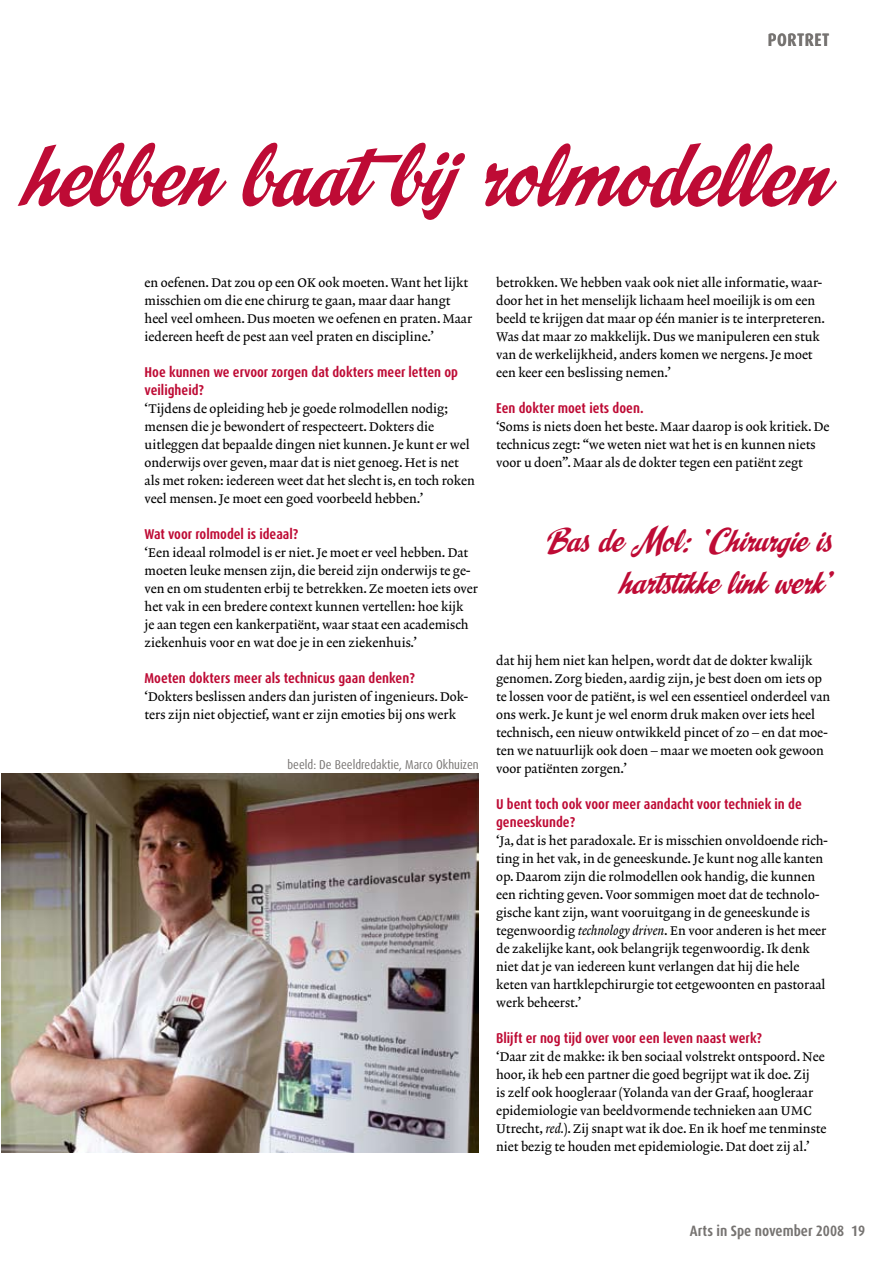
<style>
.page{position:relative;width:893px;height:1263px;background:#fff}
.page>*{position:absolute;margin:0;border:0;box-sizing:border-box;transform-origin:0 0}
.t1{font:99px "CC Spills";color:#be0b35}
.t2{font:36px/42px "CC Spills";color:#be0b35;text-align:right}
.t3{font:700 condensed 18px "Dax Pro";letter-spacing:.03em;color:#767371}
.t4{font:700 condensed 15px "Dax Pro";color:#767371}
.t5{font:700 condensed 14.25px/18px "Dax Pro";color:#be0b35}
.t6{font:12.75px/18px "Lexicon No 2 Roman A";color:#000}
.t7{font:condensed 12.75px "Dax Pro";color:#767371}
.s1{font-family:"Lexicon No 2 Italic A"}
</style>
<div class="page">
<img style="left:1px;top:774px;width:478px;height:378px">
<h3 class="t3" style="left:768px;top:28px;width:63px">portret</h3>
<h1 class="t1" style="left:23px;top:125px;width:807px">hebben baat bij rolmodellen</h1>
<p class="t6" style="left:145px;top:274px;width:329px">en oefenen. Dat zou op een OK ook moeten. Want het lijkt misschien om die ene chirurg te gaan, maar daar hangt heel veel omheen. Dus moeten we oefenen en praten. Maar iedereen heeft de pest aan veel praten en discipline.’</p>
<p class="t5" style="left:145px;top:363px;width:315px">Hoe kunnen we ervoor zorgen dat dokters meer letten op veiligheid?</p>
<p class="t6" style="left:145px;top:400px;width:332px">‘Tijdens de opleiding heb je goede rolmodellen nodig; mensen die je bewondert of respecteert. Dokters die uitleggen dat bepaalde dingen niet kunnen. Je kunt er wel onderwijs over geven, maar dat is niet genoeg. Het is net als met roken: iedereen weet dat het slecht is, en toch roken veel mensen. Je moet een goed voorbeeld hebben.’</p>
<p class="t5" style="left:145px;top:525px;width:155px">Wat voor rolmodel is ideaal?</p>
<p class="t6" style="left:145px;top:544px;width:335px">‘Een ideaal rolmodel is er niet. Je moet er veel hebben. Dat moeten leuke mensen zijn, die bereid zijn onderwijs te ge&shy;ven en om studenten erbij te betrekken. Ze moeten iets over het vak in een bredere context kunnen vertellen: hoe kijk<br>je aan tegen een kankerpatiënt, waar staat een academisch ziekenhuis voor en wat doe je in een ziekenhuis.’</p>
<p class="t5" style="left:145px;top:669px;width:272px">Moeten dokters meer als technicus gaan denken?</p>
<p class="t6" style="left:145px;top:688px;width:325px">‘Dokters beslissen anders dan juristen of ingenieurs. Dok&shy;ters zijn niet objectief, want er zijn emoties bij ons werk</p>
<p class="t7" style="left:288px;top:756px;width:193px">beeld: De Beeldredaktie, Marco Okhuizen</p>
<p class="t6" style="left:496px;top:274px;width:330px">betrokken. We hebben vaak ook niet alle informatie, waar&shy;door het in het menselijk lichaam heel moeilijk is om een beeld te krijgen dat maar op één manier is te interpreteren.<br>Was dat maar zo makkelijk. Dus we manipuleren een stuk van de werkelijkheid, anders komen we nergens. Je moet een keer een beslissing nemen.’</p>
<p class="t5" style="left:496px;top:399px;width:149px">Een dokter moet iets doen.</p>
<p class="t6" style="left:496px;top:418px;width:335px">‘Soms is niets doen het beste. Maar daarop is ook kritiek. De technicus zegt: “we weten niet wat het is en kunnen niets voor u doen”. Maar als de dokter tegen een patiënt zegt</p>
<h2 class="t2" style="left:547px;top:521px;width:287px">Bas de Mol: ‘Chirurgie is hartstikke link werk’</h2>
<p class="t6" style="left:496px;top:652px;width:336px">dat hij hem niet kan helpen, wordt dat de dokter kwalijk genomen. Zorg bieden, aardig zijn, je best doen om iets op te lossen voor de patiënt, is wel een essentieel onderdeel van ons werk. Je kunt je wel enorm druk maken over iets heel technisch, een nieuw ontwikkeld pincet of zo – en dat moe&shy;ten we natuurlijk ook doen – maar we moeten ook gewoon voor patiënten zorgen.’</p>
<p class="t5" style="left:496px;top:795px;width:307px">U bent toch ook voor meer aandacht voor techniek in de geneeskunde?</p>
<p class="t6" style="left:496px;top:832px;width:333px">‘Ja, dat is het paradoxale. Er is misschien onvoldoende rich&shy;ting in het vak, in de geneeskunde. Je kunt nog alle kanten op. Daarom zijn die rolmodellen ook handig, die kunnen een richting geven. Voor sommigen moet dat de technolo&shy;gische kant zijn, want vooruitgang in de geneeskunde is tegenwoordig <span class="s1">technology driven</span>. En voor anderen is het meer de zakelijke kant, ook belangrijk tegenwoordig. Ik denk niet dat je van iedereen kunt verlangen dat hij die hele keten van hartklepchirurgie tot eetgewoonten en pastoraal werk beheerst.’</p>
<p class="t5" style="left:496px;top:1029px;width:268px">Blijft er nog tijd over voor een leven naast werk?</p>
<p class="t6" style="left:496px;top:1048px;width:332px">‘Daar zit de makke: ik ben sociaal volstrekt ontspoord. Nee hoor, ik heb een partner die goed begrijpt wat ik doe. Zij<br>is zelf ook hoogleraar (Yolanda van der Graaf, hoogleraar epidemiologie van beeldvormende technieken aan UMC Utrecht, <span class="s1">red.</span>). Zij snapt wat ik doe. En ik hoef me tenminste niet bezig te houden met epidemiologie. Dat doet zij al.’</p>
<p class="t4" style="left:690px;top:1221px;width:177px">Arts in Spe november 2008 19</p>
</div>
